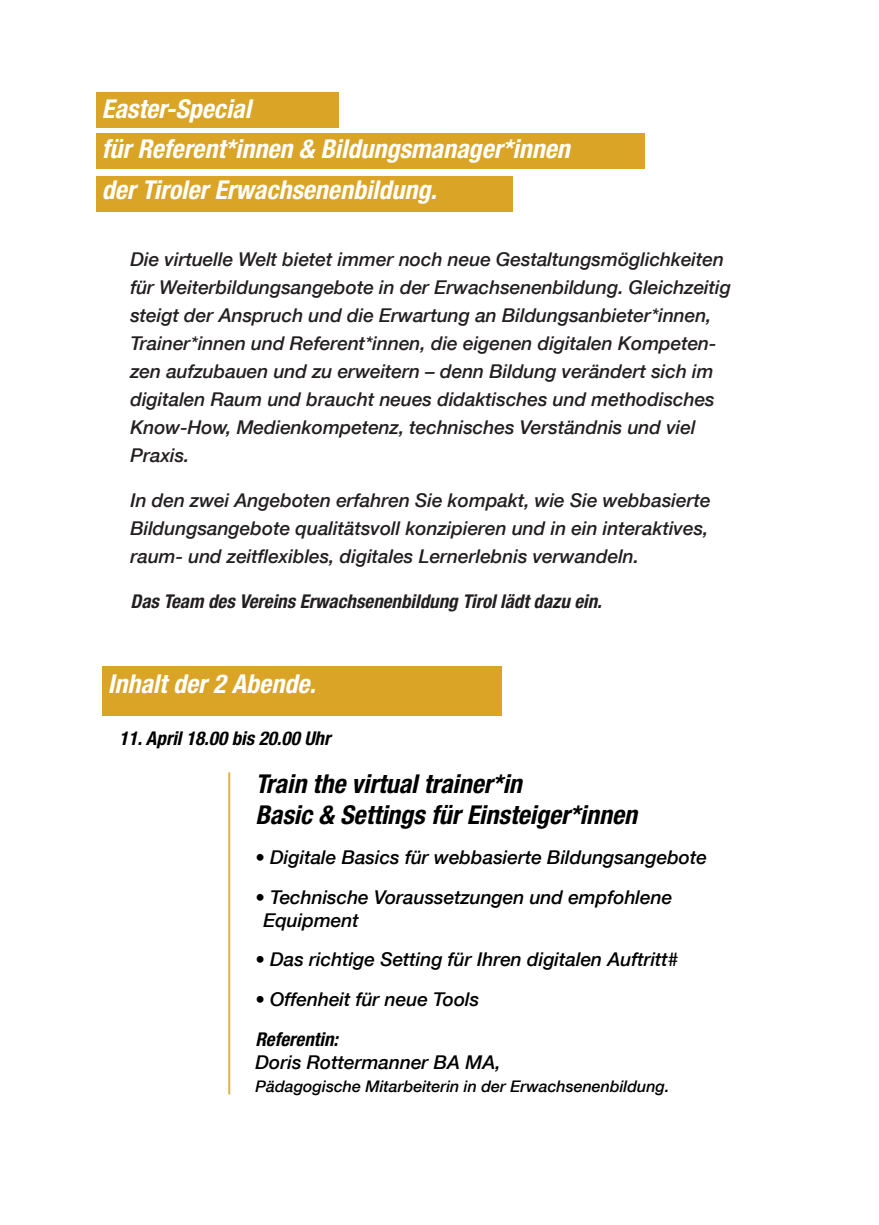
<style>
.page{position:relative;width:879px;height:1225px;background:#fff}
.page>*{position:absolute;margin:0;border:0;box-sizing:border-box;transform-origin:0 0}
.t1{font:26px/40.4px "Helvetica Neue W01 77 Bd Cn Obl";color:#fff}
.t2{font:26px/31.2px "Helvetica Neue W01 77 Bd Cn Obl";color:#000}
.t3{font:19px/28px "Helvetica Neue W01 66 Medium It";color:#231f20}
.t4{font:19px/22.8px "Helvetica Neue W01 66 Medium It";color:#000}
.t5{font:19px "Helvetica Neue W01 77 Bd Cn Obl";color:#231f20}
.t6{font:19px "Helvetica Neue W01 77 Bd Cn Obl";color:#000}
.t7{font:16px "Helvetica Neue W01 66 Medium It";color:#000}
</style>
<div class="page">
<div style="left:96px;top:176px;width:417px;height:36px;background:#daa427"></div>
<div style="left:96px;top:133px;width:549px;height:35px;background:#daa427"></div>
<div style="left:96px;top:92px;width:243px;height:36px;background:#daa427"></div>
<hr style="left:228px;top:772px;width:2px;height:322px;background:#e0b43f">
<div style="left:102px;top:667px;width:400px;height:49px;background:#daa427"></div>
<h1 class="t1" style="left:102px;top:88px;width:469px">Easter-Special<br>für Referent*innen &amp; Bildungsmanager*innen der Tiroler Erwachsenenbildung.</h1>
<p class="t3" style="left:130px;top:245px;width:602px">Die virtuelle Welt bietet immer noch neue Gestaltungsmöglichkeiten für Weiterbildungsangebote in der Erwachsenenbildung. Gleichzeitig steigt der Anspruch und die Erwartung an Bildungsanbieter*innen, Trainer*innen und Referent*innen, die eigenen digitalen Kompeten&shy;zen aufzubauen und zu erweitern – denn Bildung verändert sich im digitalen Raum und braucht neues didaktisches und methodisches Know-How, Medienkompetenz, technisches Verständnis und viel Praxis.</p>
<p class="t3" style="left:130px;top:486px;width:582px;text-align:justify">In den zwei Angeboten erfahren Sie kompakt, wie Sie webbasierte Bildungsangebote qualitätsvoll konzipieren und in ein interaktives, raum- und zeitflexibles, digitales Lernerlebnis verwandeln.</p>
<p class="t5" style="left:130px;top:590px;width:473px">Das Team des Vereins Erwachsenenbildung Tirol lädt dazu ein.</p>
<h1 class="t1" style="left:108px;top:663px;width:209px">Inhalt der 2 Abende.</h1>
<p class="t6" style="left:119px;top:726px;width:213px">11. April 18.00 bis 20.00 Uhr</p>
<h1 class="t2" style="left:255px;top:767px;width:383px">Train the virtual trainer*in<br>Basic &amp; Settings für Einsteiger*innen</h1>
<p class="t4" style="left:255px;top:845px;width:453px">• Digitale Basics für webbasierte Bildungsangebote</p>
<p class="t4" style="left:263px;top:885px;width:410px;text-indent:-8px">• Technische Voraussetzungen und empfohlene<br>Equipment</p>
<p class="t4" style="left:255px;top:948px;width:424px">• Das richtige Setting für Ihren digitalen Auftritt#</p>
<p class="t4" style="left:255px;top:988px;width:225px">• Offenheit für neue Tools</p>
<p class="t6" style="left:255px;top:1028px;width:84px">Referentin:</p>
<p class="t4" style="left:255px;top:1050px;width:247px">Doris Rottermanner BA MA,</p>
<p class="t7" style="left:255px;top:1076px;width:416px">Pädagogische Mitarbeiterin in der Erwachsenenbildung.</p>
</div>
